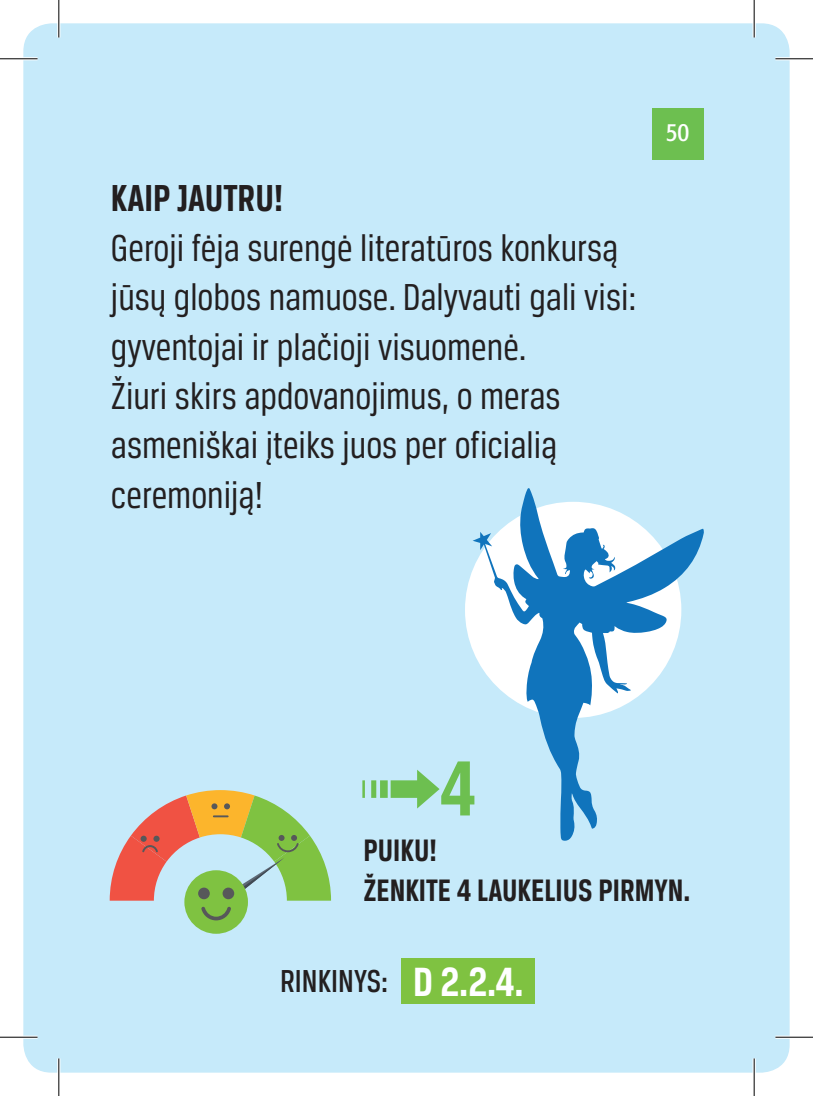
<style>
.page{position:relative;width:813px;height:1096px;background:#fff}
.page>*{position:absolute;margin:0;border:0;box-sizing:border-box;transform-origin:0 0}
.t1{font:700 83px "Breuer Condensed";color:#6dbf50}
.t2{font:40px/49.2px "Breuer Condensed";color:#231f20}
.t3{font:700 40px "Breuer Condensed";color:#231f20}
.t4{font:500 33.75px "Breuer Condensed";color:#231f20}
.t5{font:700 33px/39.2px "Breuer Condensed";color:#231f20}
.t6{font:condensed 25.75px "Formata";color:#fff}
.s1{font-weight:700;font-size:43.5px;color:#fff}
</style>
<div class="page">
<div style="left:23px;top:23px;width:766px;height:1049px;background:#c6eafa;border-radius:28px"></div>
<div style="left:651px;top:108px;width:51px;height:51px;background:#6dbf50"></div>
<svg style="left:362px;top:770px;width:77px;height:38px"></svg>
<div style="left:401px;top:958px;width:133px;height:45px;background:#7fc241"></div>
<svg style="left:472px;top:488px;width:231px;height:352px"></svg>
<div style="left:184px;top:870px;width:64px;height:63px;background:#7fc241;border-radius:50%"></div>
<svg style="left:110px;top:790px;width:221px;height:131px"></svg>
<div style="left:198px;top:887px;width:12px;height:12px;background:#57585a;border-radius:50%"></div>
<div style="left:222px;top:887px;width:12px;height:12px;background:#57585a;border-radius:50%"></div>
<hr style="left:0;top:57px;width:38px;height:3px;background:#fff">
<hr style="left:775px;top:57px;width:37px;height:3px;background:#fff">
<hr style="left:0;top:1035px;width:38px;height:3px;background:#fff">
<hr style="left:775px;top:1035px;width:37px;height:3px;background:#fff">
<hr style="left:57px;top:0;width:3px;height:37px;background:#fff">
<hr style="left:57px;top:1058px;width:3px;height:37px;background:#fff">
<hr style="left:752px;top:0;width:3px;height:37px;background:#fff">
<hr style="left:752px;top:1058px;width:3px;height:37px;background:#fff">
<hr style="left:0;top:58px;width:38px;height:1px;background:#000">
<hr style="left:775px;top:58px;width:37px;height:1px;background:#000">
<hr style="left:0;top:1036px;width:38px;height:1px;background:#000">
<hr style="left:775px;top:1036px;width:37px;height:1px;background:#000">
<hr style="left:58px;top:0;width:1px;height:37px;background:#000">
<hr style="left:58px;top:1058px;width:1px;height:37px;background:#000">
<hr style="left:753px;top:0;width:1px;height:37px;background:#000">
<hr style="left:753px;top:1058px;width:1px;height:37px;background:#000">
<p class="t3" style="left:111px;top:176px;width:173px">KAIP JAUTRU!</p>
<p class="t2" style="left:111px;top:223px;width:526px">Geroji fėja surengė literatūros konkursą jūsų globos namuose. Dalyvauti gali visi: gyventojai ir plačioji visuomenė.<br>Žiuri skirs apdovanojimus, o meras asmeniškai įteiks juos per oficialią ceremoniją!</p>
<p class="t6" style="left:665px;top:117px;width:25px">50</p>
<h1 class="t1" style="left:439px;top:742px;width:38px">4</h1>
<p class="t5" style="left:363px;top:830px;width:328px">PUIKU!<br>ŽENKITE 4 LAUKELIUS PIRMYN.</p>
<p class="t4" style="left:280px;top:962px;width:245px">RINKINYS: <span class="s1">D 2.2.4.</span></p>
</div>
